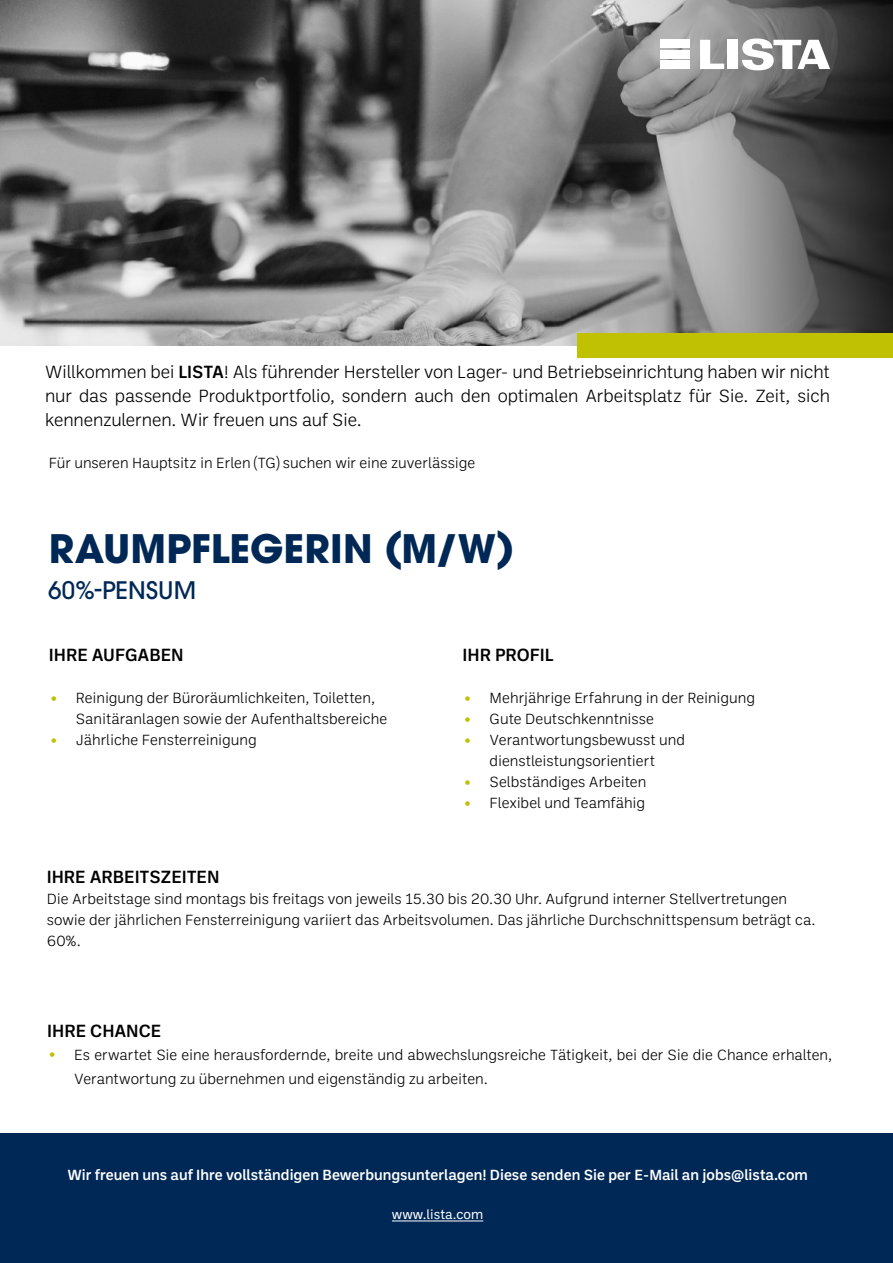
<style>
.page{position:relative;width:893px;height:1263px;background:#fff}
.page>*{position:absolute;margin:0;border:0;box-sizing:border-box;transform-origin:0 0}
.t1{font:700 39px "ITC Avant Garde Pro";letter-spacing:.005em;color:#002856}
.t2{font:500 24px "ITC Avant Garde Pro";letter-spacing:.005em;color:#002856}
.t3{font:300 18px/24px "Ballinger";letter-spacing:-.01em;color:#000;text-align:justify}
.t4{font:500 18px "Ballinger";letter-spacing:-.005em;color:#000}
.t5{font:300 15px/21px "Ballinger";color:#000}
.t6{font:500 15px "Ballinger";color:#fff}
.t7{font:13.5px "Ballinger";color:#fff}
.s1{font-weight:500}
.s2{font-size:26.25px;color:#c0c102}
</style>
<div class="page">
<img style="left:0;top:0;width:893px;height:346px">
<div style="left:660px;top:40px;width:29px;height:8px;background:#fff"></div>
<div style="left:660px;top:50px;width:29px;height:9px;background:#fff"></div>
<div style="left:660px;top:61px;width:29px;height:8px;background:#fff"></div>
<svg style="left:700px;top:40px;width:24px;height:29px"></svg>
<div style="left:727px;top:40px;width:10px;height:29px;background:#fff"></div>
<svg style="left:742px;top:39px;width:88px;height:31px"></svg>
<div style="left:0;top:1133px;width:893px;height:130px;background:#002856"></div>
<hr style="left:392px;top:1220px;width:91px;height:1px;background:#fff">
<div style="left:577px;top:333px;width:316px;height:24px;background:#c0c102"></div>
<p class="t3" style="left:45px;top:359px;width:786px">Willkommen bei <span class="s1">LISTA</span>! Als führender Hersteller von Lager- und Betriebseinrichtung haben wir nicht nur das passende Produktportfolio, sondern auch den optimalen Arbeitsplatz für Sie. Zeit, sich kennenzulernen. Wir freuen uns auf Sie.</p>
<p class="t5" style="left:49px;top:451px;width:428px">Für unseren Hauptsitz in Erlen (TG) suchen wir eine zuverlässige</p>
<h1 class="t1" style="left:49px;top:522px;width:467px">RAUMPFLEGERIN (M/W)</h1>
<h2 class="t2" style="left:48px;top:575px;width:149px">60%-PENSUM</h2>
<p class="t4" style="left:49px;top:643px;width:136px">IHRE AUFGABEN</p>
<p class="t5" style="left:76px;top:687px;width:313px;text-indent:-27px"><span class="s2">•</span> Reinigung der Büroräumlichkeiten, Toiletten,<br>Sanitäranlagen sowie der Aufenthaltsbereiche</p>
<p class="t5" style="left:49px;top:729px;width:209px"><span class="s2">•</span> Jährliche Fensterreinigung</p>
<p class="t4" style="left:463px;top:643px;width:93px">IHR PROFIL</p>
<p class="t5" style="left:463px;top:687px;width:294px"><span class="s2">•</span> Mehrjährige Erfahrung in der Reinigung</p>
<p class="t5" style="left:463px;top:708px;width:193px"><span class="s2">•</span> Gute Deutschkenntnisse</p>
<p class="t5" style="left:463px;top:729px;width:224px;text-align:center"><span class="s2">•</span> Verantwortungsbewusst und dienstleistungsorientiert</p>
<p class="t5" style="left:463px;top:771px;width:185px"><span class="s2">•</span> Selbständiges Arbeiten</p>
<p class="t5" style="left:463px;top:792px;width:184px"><span class="s2">•</span> Flexibel und Teamfähig</p>
<p class="t4" style="left:47px;top:864px;width:174px">IHRE ARBEITSZEITEN</p>
<p class="t5" style="left:47px;top:887px;width:770px">Die Arbeitstage sind montags bis freitags von jeweils 15.30 bis 20.30 Uhr. Aufgrund interner Stellvertretungen sowie der jährlichen Fensterreinigung variiert das Arbeitsvolumen. Das jährliche Durchschnittspensum beträgt ca.<br>60%.</p>
<p class="t4" style="left:47px;top:1018px;width:116px">IHRE CHANCE</p>
<p class="t5" style="left:74px;top:1042px;width:759px;line-height:24px;text-indent:-27px"><span class="s2">•</span> Es erwartet Sie eine herausfordernde, breite und abwechslungsreiche Tätigkeit, bei der Sie die Chance erhalten,<br>Verantwortung zu übernehmen und eigenständig zu arbeiten.</p>
<p class="t6" style="left:67px;top:1164px;width:742px">Wir freuen uns auf Ihre vollständigen Bewerbungsunterlagen! Diese senden Sie per E-Mail an jobs@lista.com</p>
<p class="t7" style="left:392px;top:1205px;width:93px">www.lista.com</p>
</div>
